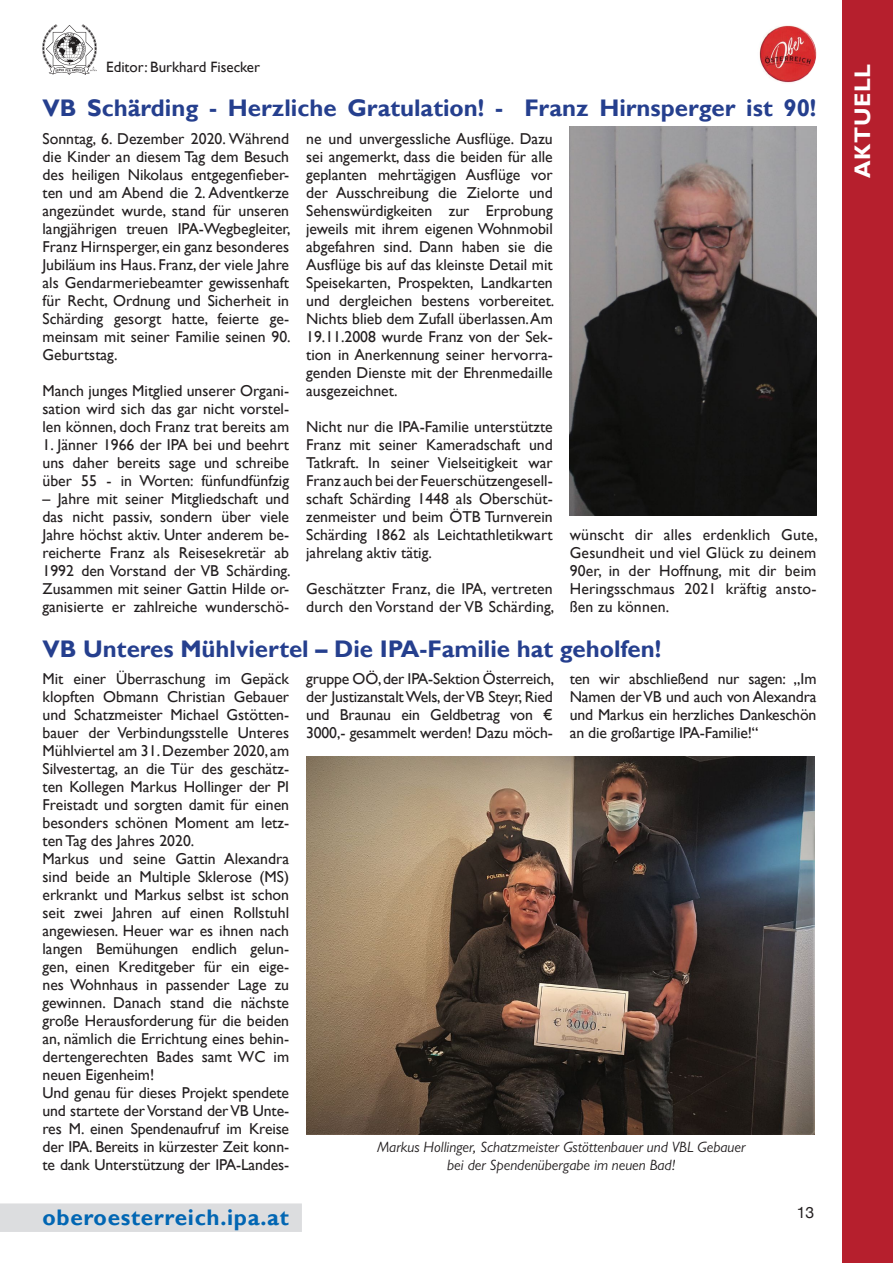
<style>
.page{position:relative;width:893px;height:1263px;background:#fff}
.page>*{position:absolute;margin:0;border:0;box-sizing:border-box;transform-origin:0 0}
.t1{font:700 24px "Gill Sans";color:#253f8e}
.t2{font:700 22.5px "Gill Sans";letter-spacing:.03em;color:#0166b3}
.t3{font:700 22.5px "Gill Sans";letter-spacing:.03em;color:#fff}
.t4{font:15.75px/18px "Gill Sans";color:#231f20;text-align:justify}
.t5{font:15.75px "Helvetica Neue";color:#231f20}
.t6{font:italic 15px/18px "Gill Sans MT Pro";color:#231f20;text-align:center}
.t7{font:15px "Gill Sans";color:#231f20}
</style>
<div class="page">
<div style="left:842px;top:0;width:51px;height:1263px;background:#b61f2d"></div>
<img style="left:43px;top:25px;width:53px;height:49px">
<img style="left:759px;top:25px;width:57px;height:58px">
<div style="left:0;top:1203px;width:302px;height:29px;background:#dcdddf"></div>
<img style="left:570px;top:126px;width:247px;height:390px">
<img style="left:306px;top:756px;width:508px;height:379px">
<p class="t7" style="left:106px;top:58px;width:155px">Editor: Burkhard Fisecker</p>
<h1 class="t1" style="left:43px;top:94px;width:775px">VB Schärding - Herzliche Gratulation! - Franz Hirnsperger ist 90!</h1>
<p class="t4" style="left:43px;top:130px;width:250px">Sonntag, 6. Dezember 2020. Während die Kinder an diesem Tag dem Besuch des heiligen Nikolaus entgegenfieber&shy;ten und am Abend die 2. Adventkerze angezündet wurde, stand für unseren langjährigen treuen IPA-Wegbegleiter, Franz Hirnsperger, ein ganz besonderes Jubiläum ins Haus. Franz, der viele Jahre als Gendarmeriebeamter gewissenhaft für Recht, Ordnung und Sicherheit in Schärding gesorgt hatte, feierte ge&shy;meinsam mit seiner Familie seinen 90.<br>Geburtstag.</p>
<p class="t4" style="left:43px;top:382px;width:248px">Manch junges Mitglied unserer Organi&shy;sation wird sich das gar nicht vorstel&shy;len können, doch Franz trat bereits am</p>
<p class="t4" style="left:43px;top:436px;width:248px">1. Jänner 1966 der IPA bei und beehrt uns daher bereits sage und schreibe über 55 - in Worten: fünfundfünfzig</p>
<p class="t4" style="left:43px;top:490px;width:250px">– Jahre mit seiner Mitgliedschaft und das nicht passiv, sondern über viele Jahre höchst aktiv. Unter anderem be&shy;reicherte Franz als Reisesekretär ab 1992 den Vorstand der VB Schärding.<br>Zusammen mit seiner Gattin Hilde or&shy;ganisierte er zahlreiche wunderschö-</p>
<p class="t4" style="left:306px;top:130px;width:250px">ne und unvergessliche Ausflüge. Dazu sei angemerkt, dass die beiden für alle geplanten mehrtägigen Ausflüge vor der Ausschreibung die Zielorte und Sehenswürdigkeiten zur Erprobung jeweils mit ihrem eigenen Wohnmobil abgefahren sind. Dann haben sie die Ausflüge bis auf das kleinste Detail mit Speisekarten, Prospekten, Landkarten und dergleichen bestens vorbereitet.<br>Nichts blieb dem Zufall überlassen. Am 19.11.2008 wurde Franz von der Sek&shy;tion in Anerkennung seiner hervorra&shy;genden Dienste mit der Ehrenmedaille ausgezeichnet.</p>
<p class="t4" style="left:306px;top:418px;width:248px">Nicht nur die IPA-Familie unterstützte Franz mit seiner Kameradschaft und Tatkraft. In seiner Vielseitigkeit war Franz auch bei der Feuerschützengesell&shy;schaft Schärding 1448 als Oberschüt&shy;zenmeister und beim ÖTB Turnverein Schärding 1862 als Leichtathletikwart jahrelang aktiv tätig.</p>
<p class="t4" style="left:306px;top:580px;width:250px">Geschätzter Franz, die IPA, vertreten durch den Vorstand der VB Schärding,</p>
<p class="t4" style="left:570px;top:526px;width:250px">wünscht dir alles erdenklich Gute, Gesundheit und viel Glück zu deinem 90er, in der Hoffnung, mit dir beim Heringsschmaus 2021 kräftig ansto&shy;ßen zu können.</p>
<h1 class="t1" style="left:43px;top:635px;width:620px">VB Unteres Mühlviertel – Die IPA-Familie hat geholfen!</h1>
<p class="t4" style="left:43px;top:670px;width:248px;text-align:left">Mit einer Überraschung im Gepäck klopften Obmann Christian Gebauer und Schatzmeister Michael Gstötten&shy;bauer der Verbindungsstelle Unteres Mühlviertel am 31. Dezember 2020, am Silvestertag, an die Tür des geschätz&shy;ten Kollegen Markus Hollinger der PI Freistadt und sorgten damit für einen besonders schönen Moment am letz&shy;ten Tag des Jahres 2020.<br>Markus und seine Gattin Alexandra sind beide an Multiple Sklerose (MS) erkrankt und Markus selbst ist schon seit zwei Jahren auf einen Rollstuhl angewiesen. Heuer war es ihnen nach langen Bemühungen endlich gelun&shy;gen, einen Kreditgeber für ein eige&shy;nes Wohnhaus in passender Lage zu gewinnen. Danach stand die nächste große Herausforderung für die beiden an, nämlich die Errichtung eines behin&shy;dertengerechten Bades samt WC im neuen Eigenheim!<br>Und genau für dieses Projekt spendete und startete der Vorstand der VB Unte&shy;res M. einen Spendenaufruf im Kreise der IPA. Bereits in kürzester Zeit konn&shy;te dank Unterstützung der IPA-Landes-</p>
<p class="t4" style="left:306px;top:670px;width:250px">gruppe OÖ, der IPA-Sektion Österreich, der Justizanstalt Wels, der VB Steyr, Ried und Braunau ein Geldbetrag von € 3000,- gesammelt werden! Dazu möch-</p>
<p class="t4" style="left:570px;top:670px;width:248px">ten wir abschließend nur sagen: „Im Namen der VB und auch von Alexandra und Markus ein herzliches Dankeschön an die großartige IPA-Familie!“</p>
<p class="t6" style="left:377px;top:1138px;width:370px">Markus Hollinger, Schatzmeister Gstöttenbauer und VBL Gebauer bei der Spendenübergabe im neuen Bad!</p>
<h2 class="t2" style="left:43px;top:1204px;width:248px">oberoesterreich.ipa.at</h2>
<p class="t5" style="left:797px;top:1201px;width:19px">13</p>
<h2 class="t3" style="left:849px;top:178px;width:116px;rotate:-90deg">AKTUELL</h2>
</div>
